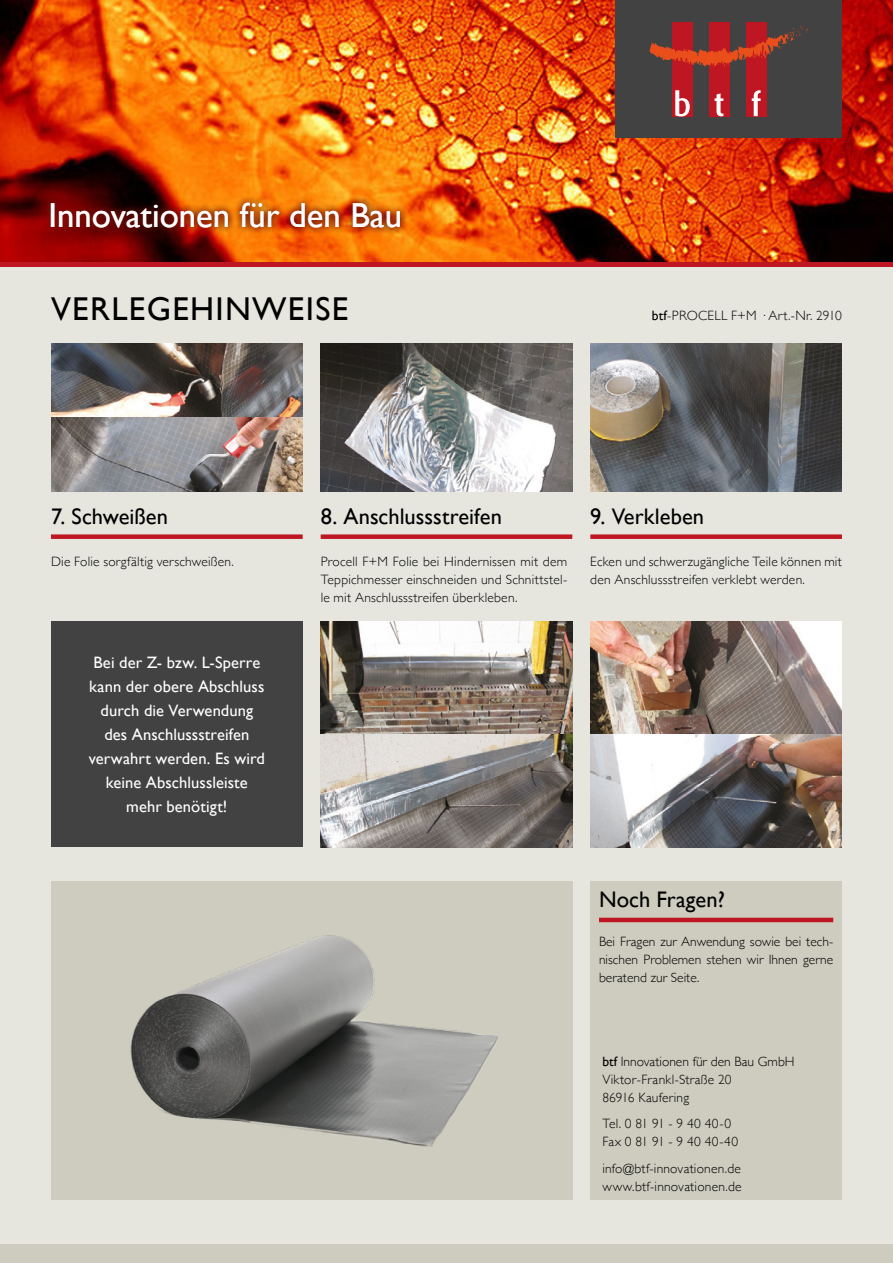
<style>
.page{position:relative;width:893px;height:1263px;background:#e6e6df}
.page>*{position:absolute;margin:0;border:0;box-sizing:border-box;transform-origin:0 0}
.t1{font:34.65px "Gill Sans";color:#fff}
.t2{font:33px "Gill Sans";letter-spacing:.04em;color:#000}
.Headline{font:22.5px "Gill Sans";color:#000}
.Kategoriestart{font:16.5px/24px "Gill Sans";letter-spacing:.005em;color:#fff;text-align:center}
.fließ{font:300 13.5px/18px "Gill Sans";letter-spacing:.015em;color:#000}
.s1{font-weight:400}
</style>
<div class="page">
<img style="left:0;top:0;width:893px;height:262px">
<hr style="left:0;top:262px;width:893px;height:4px;background:#be1622">
<svg style="left:44px;top:196px;width:363px;height:39px"></svg>
<div style="left:616px;top:0;width:226px;height:137px;background:#424242"></div>
<div style="left:672px;top:22px;width:21px;height:95px;background:#be1622"></div>
<div style="left:709px;top:22px;width:21px;height:95px;background:#be1622"></div>
<div style="left:746px;top:22px;width:20px;height:95px;background:#be1622"></div>
<svg style="left:649px;top:26px;width:160px;height:42px"></svg>
<svg style="left:675px;top:90px;width:15px;height:26px"></svg>
<svg style="left:714px;top:93px;width:9px;height:23px"></svg>
<svg style="left:752px;top:90px;width:9px;height:26px"></svg>
<div style="left:0;top:1244px;width:893px;height:19px;background:#cdccbf"></div>
<img style="left:51px;top:343px;width:252px;height:74px">
<img style="left:51px;top:417px;width:252px;height:74px">
<img style="left:321px;top:343px;width:251px;height:148px">
<img style="left:590px;top:343px;width:252px;height:148px">
<div style="left:51px;top:534px;width:252px;height:5px;background:#be1622"></div>
<div style="left:321px;top:534px;width:251px;height:5px;background:#be1622"></div>
<div style="left:590px;top:534px;width:252px;height:5px;background:#be1622"></div>
<div style="left:590px;top:881px;width:252px;height:318px;background:#cdccbf"></div>
<hr style="left:599px;top:918px;width:234px;height:4px;background:#be1622">
<img style="left:321px;top:621px;width:251px;height:113px">
<img style="left:590px;top:621px;width:252px;height:113px">
<img style="left:590px;top:734px;width:252px;height:113px">
<svg style="left:321px;top:734px;width:251px;height:113px"></svg>
<div style="left:51px;top:881px;width:521px;height:318px;background:#cdccbf"></div>
<img style="left:130px;top:935px;width:369px;height:212px">
<div style="left:51px;top:621px;width:252px;height:226px;background:#424242"></div>
<h1 class="t1" style="left:49px;top:195px;width:355px">Innovationen für den Bau</h1>
<p class="t2" style="left:51px;top:290px;width:299px">VERLEGEHINWEISE</p>
<p class="fließ" style="left:652px;top:306px;width:192px"><span class="s1">btf</span>-PROCELL F+M · Art.-Nr. 2910</p>
<p class="Headline" style="left:51px;top:503px;width:118px">7. Schweißen</p>
<p class="Headline" style="left:321px;top:503px;width:183px">8. Anschlussstreifen</p>
<p class="Headline" style="left:590px;top:503px;width:115px">9. Verkleben</p>
<p class="fließ" style="left:321px;top:551px;width:248px;text-align:justify">Procell F+M Folie bei Hindernissen mit dem Teppichmesser einschneiden und Schnittstel&shy;le mit Anschlussstreifen überkleben.</p>
<p class="fließ" style="left:590px;top:551px;width:253px">Ecken und schwerzugängliche Teile können mit den Anschlussstreifen verklebt werden.</p>
<p class="fließ" style="left:51px;top:551px;width:184px">Die Folie sorgfältig verschweißen.</p>
<p class="Kategoriestart" style="left:89px;top:650px;width:178px">Bei der Z- bzw. L-Sperre kann der obere Abschluss durch die Verwendung des Anschlussstreifen verwahrt werden. Es wird keine Abschlussleiste mehr benötigt!</p>
<p class="Headline" style="left:599px;top:886px;width:127px">Noch Fragen?</p>
<p class="fließ" style="left:599px;top:932px;width:236px;text-align:justify">Bei Fragen zur Anwendung sowie bei tech&shy;nischen Problemen stehen wir Ihnen gerne beratend zur Seite.</p>
<p class="fließ" style="left:602px;top:1051px;width:194px"><span class="s1">btf</span> Innovationen für den Bau GmbH<br>Viktor-Frankl-Straße 20<br>86916 Kaufering</p>
<p class="fließ" style="left:602px;top:1114px;width:137px">Tel. 0 81 91 - 9 40 40-0<br>Fax 0 81 91 - 9 40 40-40</p>
<p class="fließ" style="left:602px;top:1159px;width:141px">info@btf-innovationen.de www.btf-innovationen.de</p>
</div>
